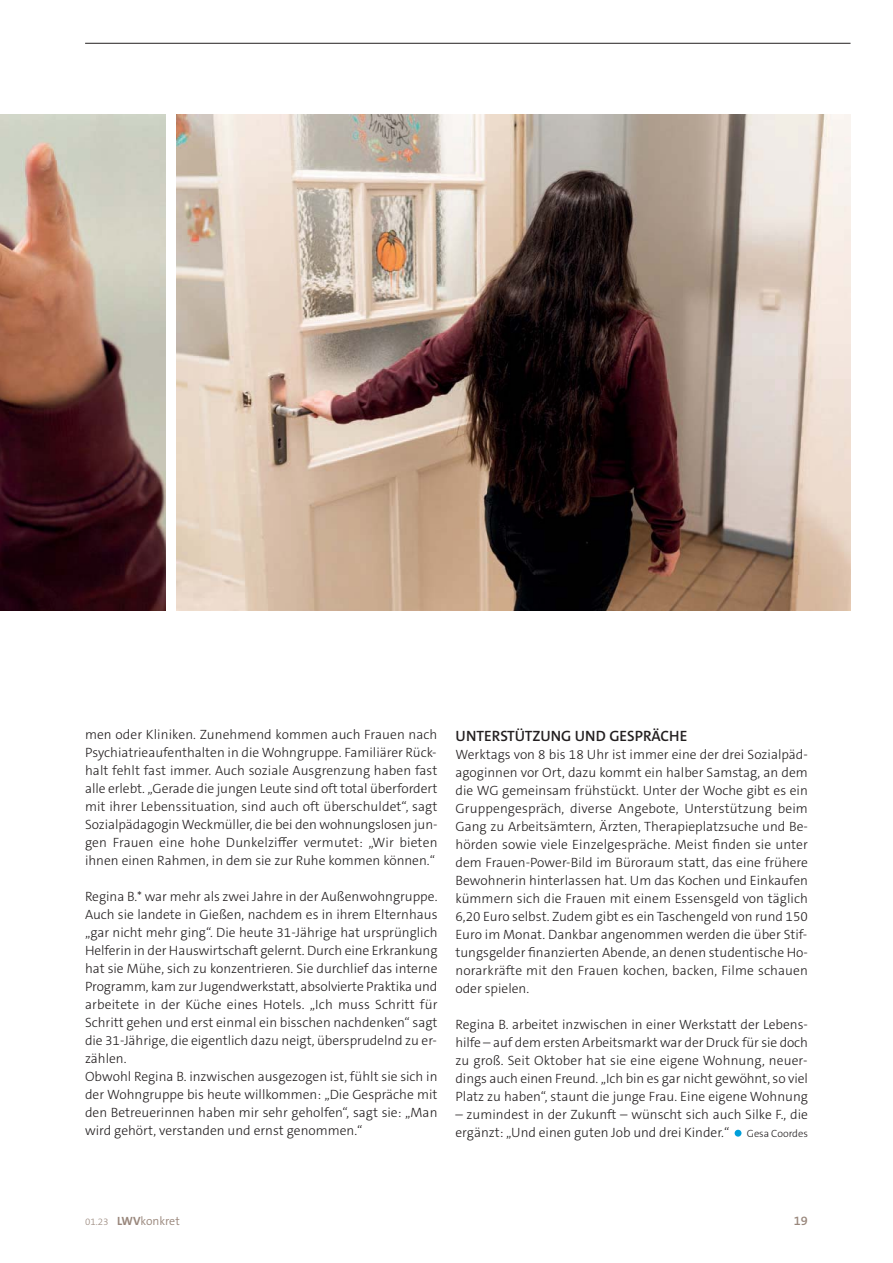
<style>
.page{position:relative;width:893px;height:1263px;background:#fff}
.page>*{position:absolute;margin:0;border:0;box-sizing:border-box;transform-origin:0 0}
.t1{font:600 15px "The Sans C5";color:#231f20}
.t2{font:300 13.5px/18px "The Sans C5";color:#231f20;text-align:justify}
.t3{font:600 12.75px "The Sans C5";color:#99877c}
.t4{font:300 12px "The Sans C5";color:#99877c}
.t5{font:300 10.5px "The Sans C5";color:#231f20}
.s1{font-size:9.75px}
.s2{font-weight:700}
</style>
<div class="page">
<hr style="left:85px;top:43px;width:765px;height:1px;background:#231f20">
<img style="left:176px;top:115px;width:674px;height:495px">
<svg style="left:735px;top:1130px;width:6px;height:6px"></svg>
<img style="left:0;top:115px;width:166px;height:495px">
<p class="t2" style="left:85px;top:726px;width:354px">men oder Kliniken. Zunehmend kommen auch Frauen nach Psychiatrieaufenthalten in die Wohngruppe. Familiärer Rück&shy;halt fehlt fast immer. Auch soziale Ausgrenzung haben fast alle erlebt. „Gerade die jungen Leute sind oft total überfordert mit ihrer Lebenssituation, sind auch oft überschuldet“, sagt Sozialpädagogin Weckmüller, die bei den wohnungslosen jun&shy;gen Frauen eine hohe Dunkelzifer vermutet: „Wir bieten ihnen einen Rahmen, in dem sie zur Ruhe kommen können.“</p>
<p class="t2" style="left:85px;top:888px;width:354px;text-align:left">Regina B.* war mehr als zwei Jahre in der Außenwohngruppe.<br>Auch sie landete in Gießen, nachdem es in ihrem Elternhaus „gar nicht mehr ging“. Die heute 31-Jährige hat ursprünglich Helferin in der Hauswirtschaft gelernt. Durch eine Erkrankung hat sie Mühe, sich zu konzentrieren. Sie durchlief das interne Programm, kam zur Jugendwerkstatt, absolvierte Praktika und arbeitete in der Küche eines Hotels. „Ich muss Schritt für Schritt gehen und erst einmal ein bisschen nachdenken“ sagt die 31-Jährige, die eigentlich dazu neigt, übersprudelnd zu er&shy;zählen.<br>Obwohl Regina B. inzwischen ausgezogen ist, fühlt sie sich in der Wohngruppe bis heute willkommen: „Die Gespräche mit den Betreuerinnen haben mir sehr geholfen“, sagt sie: „Man wird gehört, verstanden und ernst genommen.“</p>
<p class="t1" style="left:455px;top:728px;width:233px">UNTERSTÜTZUNG UND GESPRÄCHE</p>
<p class="t2" style="left:455px;top:746px;width:354px">Werktags von 8 bis 18 Uhr ist immer eine der drei Sozialpäd&shy;agoginnen vor Ort, dazu kommt ein halber Samstag, an dem die WG gemeinsam frühstückt. Unter der Woche gibt es ein Gruppengespräch, diverse Angebote, Unterstützung beim Gang zu Arbeitsämtern, Ärzten, Therapieplatzsuche und Be&shy;hörden sowie viele Einzelgespräche. Meist fnden sie unter dem Frauen-Power-Bild im Büroraum statt, das eine frühere Bewohnerin hinterlassen hat. Um das Kochen und Einkaufen kümmern sich die Frauen mit einem Essensgeld von täglich 6,20 Euro selbst. Zudem gibt es ein Taschengeld von rund 150<br>Euro im Monat. Dankbar angenommen werden die über Stif&shy;tungsgelder fnanzierten Abende, an denen studentische Ho&shy;norarkräfte mit den Frauen kochen, backen, Filme schauen oder spielen.</p>
<p class="t2" style="left:455px;top:1015px;width:354px">Regina B. arbeitet inzwischen in einer Werkstatt der Lebens&shy;hilfe – auf dem ersten Arbeitsmarkt war der Druck für sie doch zu groß. Seit Oktober hat sie eine eigene Wohnung, neuer&shy;dings auch einen Freund. „Ich bin es gar nicht gewöhnt, so viel Platz zu haben“, staunt die junge Frau. Eine eigene Wohnung</p>
<p class="t2" style="left:455px;top:1105px;width:354px">– zumindest in der Zukunft – wünscht sich auch Silke F., die ergänzt: „Und einen guten Job und drei Kinder.“</p>
<p class="t5" style="left:747px;top:1128px;width:63px">Gesa Coordes</p>
<p class="t4" style="left:85px;top:1213px;width:96px"><span class="s1">01.23</span> <span class="s2">LWV</span>konkret</p>
<p class="t3" style="left:794px;top:1214px;width:16px">19</p>
</div>
